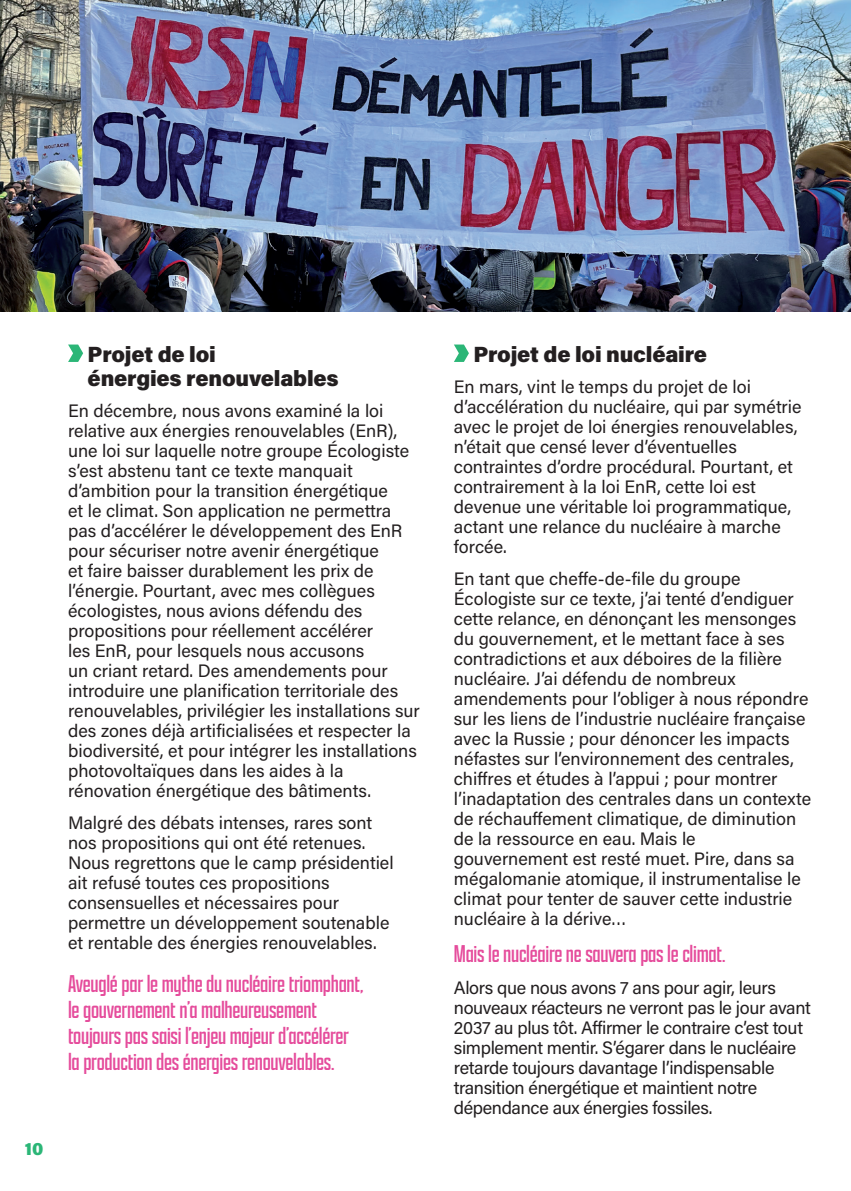
<style>
.page{position:relative;width:851px;height:1191px;background:#fff}
.page>*{position:absolute;margin:0;border:0;box-sizing:border-box;transform-origin:0 0}
.t1{font:300 26px/26px "Apotek Comp";letter-spacing:-.01em;color:#e54b9b}
.t2{font:900 22px/24px "Acumin Pro";letter-spacing:-.01em;color:#231f20}
.t3{font:18px/20px "Acumin Pro";color:#231f20}
.t4{font:18px/20px "Acumin Pro";letter-spacing:-.02em;color:#231f20}
.t5{font:900 18px "Acumin Pro";color:#2bb677}
</style>
<div class="page">
<img style="left:0;top:0;width:850px;height:312px">
<svg style="left:68px;top:344px;width:15px;height:18px"></svg>
<svg style="left:454px;top:344px;width:15px;height:18px"></svg>
<p class="t2" style="left:88px;top:341px;width:252px">Projet de loi<br>énergies renouvelables</p>
<p class="t3" style="left:68px;top:400px;width:353px">En décembre, nous avons examiné la loi relative aux énergies renouvelables (EnR), une loi sur laquelle notre groupe Écologiste s’est abstenu tant ce texte manquait d’ambition pour la transition énergétique<br>et le climat. Son application ne permettra pas d’accélérer le développement des EnR pour sécuriser notre avenir énergétique<br>et faire baisser durablement les prix de l’énergie. Pourtant, avec mes collègues écologistes, nous avions défendu des propositions pour réellement accélérer<br>les EnR, pour lesquels nous accusons<br>un criant retard. Des amendements pour introduire une planification territoriale des renouvelables, privilégier les installations sur des zones déjà artificialisées et respecter la biodiversité, et pour intégrer les installations photovoltaïques dans les aides à la rénovation énergétique des bâtiments.</p>
<p class="t3" style="left:68px;top:811px;width:327px">Malgré des débats intenses, rares sont nos propositions qui ont été retenues.<br>Nous regrettons que le camp présidentiel ait refusé toutes ces propositions consensuelles et nécessaires pour permettre un développement soutenable et rentable des énergies renouvelables.</p>
<h1 class="t1" style="left:68px;top:970px;width:297px">Aveuglé par le mythe du nucléaire triomphant, le gouvernement n’a malheureusement toujours pas saisi l’enjeu majeur d’accélérer la production des énergies renouvelables.</h1>
<p class="t5" style="left:25px;top:1136px;width:20px">10</p>
<p class="t2" style="left:473px;top:341px;width:235px">Projet de loi nucléaire</p>
<p class="t3" style="left:454px;top:376px;width:349px">En mars, vint le temps du projet de loi d’accélération du nucléaire, qui par symétrie avec le projet de loi énergies renouvelables, n’était que censé lever d’éventuelles contraintes d’ordre procédural. Pourtant, et contrairement à la loi EnR, cette loi est devenue une véritable loi programmatique, actant une relance du nucléaire à marche forcée.</p>
<p class="t3" style="left:454px;top:567px;width:359px">En tant que cheffe-de-file du groupe Écologiste sur ce texte, j’ai tenté d’endiguer cette relance, en dénonçant les mensonges du gouvernement, et le mettant face à ses contradictions et aux déboires de la filière nucléaire. J’ai défendu de nombreux amendements pour l’obliger à nous répondre sur les liens de l’industrie nucléaire française avec la Russie ; pour dénoncer les impacts néfastes sur l’environnement des centrales, chiffres et études à l’appui ; pour montrer l’inadaptation des centrales dans un contexte de réchauffement climatique, de diminution de la ressource en eau. Mais le gouvernement est resté muet. Pire, dans sa mégalomanie atomique, il instrumentalise le climat pour tenter de sauver cette industrie nucléaire à la dérive…</p>
<h1 class="t1" style="left:454px;top:940px;width:273px">Mais le nucléaire ne sauvera pas le climat.</h1>
<p class="t4" style="left:454px;top:976px;width:358px">Alors que nous avons 7 ans pour agir, leurs nouveaux réacteurs ne verront pas le jour avant 2037 au plus tôt. Affirmer le contraire c’est tout simplement mentir. S’égarer dans le nucléaire retarde toujours davantage l’indispensable transition énergétique et maintient notre dépendance aux énergies fossiles.</p>
</div>
